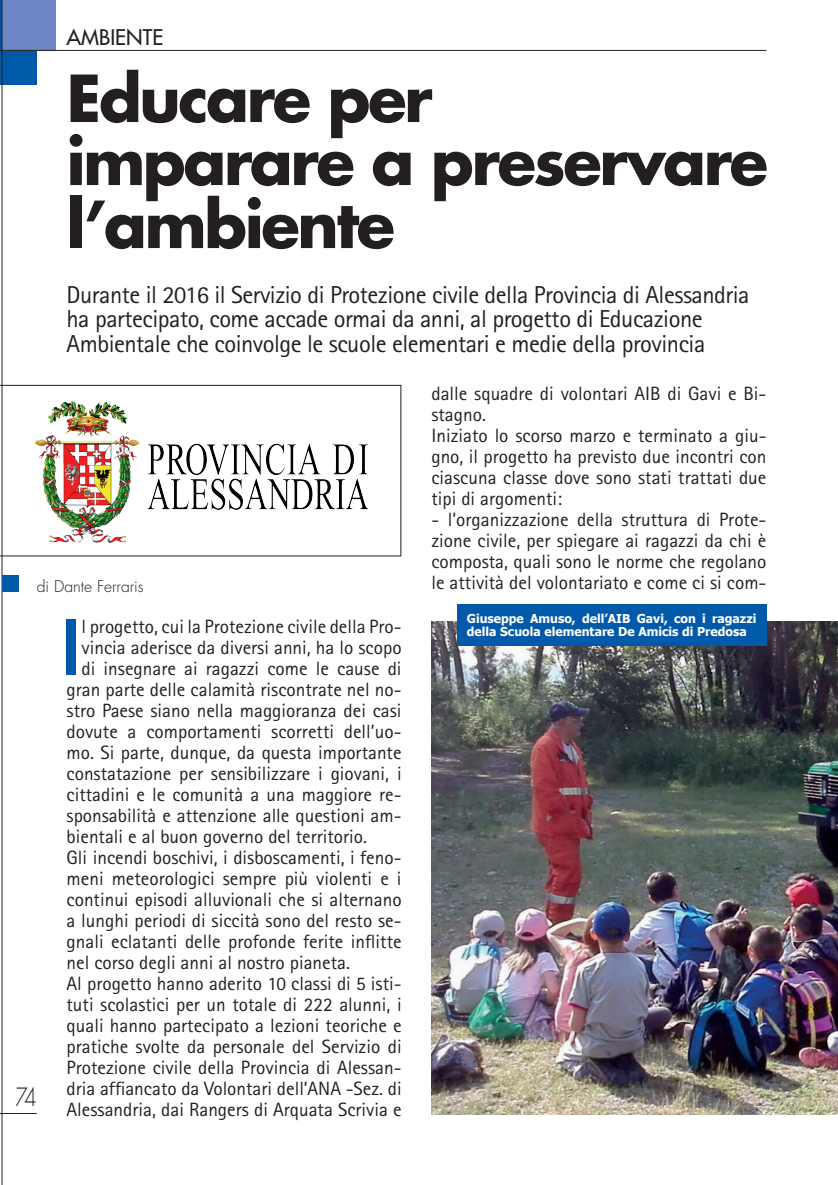
<style>
.page{position:relative;width:838px;height:1185px;background:#fff}
.page>*{position:absolute;margin:0;border:0;box-sizing:border-box;transform-origin:0 0}
.t1{font:800 80.15px "Rotis Sans Serif";color:#0159a9}
.t2{font:700 63px/63px "Futura";letter-spacing:-.04em;color:#231f20}
.t3{font:24.5px/24.5px "Rotis Sans Serif";letter-spacing:-.02em;color:#231f20}
.t4{font:300 24.5px "Futura";color:#231f20;scale:.8 1}
.t5{font:21px "Futura";color:#231f20}
.t6{font:19.25px/21px "Rotis Sans Serif";color:#231f20}
.t7{font:300 15.75px "Futura";color:#231f20}
.t8{font:700 12.25px/12.2px "Tahoma";color:#fff}
</style>
<div class="page">
<div style="left:0;top:0;width:37px;height:85px;background:#0159a9"></div>
<hr style="left:0;top:1113px;width:37px;height:1px;background:#231f20">
<div style="left:2px;top:0;width:54px;height:51px;background:#6d87c4"></div>
<hr style="left:2px;top:0;width:1px;height:1185px;background:#231f20">
<hr style="left:0;top:50px;width:766px;height:1px;background:#231f20">
<div style="left:2px;top:575px;width:17px;height:17px;background:#0159a9"></div>
<svg style="left:0;top:385px;width:401px;height:171px"></svg>
<img style="left:32px;top:386px;width:356px;height:166px">
<img style="left:431px;top:621px;width:406px;height:493px">
<div style="left:457px;top:604px;width:309px;height:41px;background:#0159a9"></div>
<p class="t5" style="left:67px;top:24px;width:98px">AMBIENTE</p>
<h2 class="t2" style="left:67px;top:65px;width:703px">Educare per<br>imparare a preservare l’ambiente</h2>
<p class="t3" style="left:67px;top:282px;width:684px">Durante il 2016 il Servizio di Protezione civile della Provincia di Alessandria ha partecipato, come accade ormai da anni, al progetto di Educazione<br>Ambientale che coinvolge le scuole elementari e medie della provincia</p>
<p class="t7" style="left:37px;top:576px;width:108px">di Dante Ferraris</p>
<p class="t4" style="left:15px;top:1081px;width:28px">74</p>
<h1 class="t1" style="left:61px;top:597px;width:22px">I</h1>
<p class="t6" style="left:82px;top:616px;width:321px">l progetto, cui la Protezione civile della Pro-</p>
<p class="t6" style="left:82px;top:637px;width:321px">vincia aderisce da diversi anni, ha lo scopo</p>
<p class="t6" style="left:82px;top:658px;width:321px">di insegnare ai ragazzi come le cause di</p>
<p class="t6" style="left:67px;top:679px;width:336px">gran parte delle calamità riscontrate nel no-</p>
<p class="t6" style="left:67px;top:700px;width:336px">stro Paese siano nella maggioranza dei casi</p>
<p class="t6" style="left:67px;top:721px;width:336px">dovute a comportamenti scorretti dell’uo-</p>
<p class="t6" style="left:67px;top:742px;width:336px">mo. Si parte, dunque, da questa importante</p>
<p class="t6" style="left:67px;top:763px;width:336px">constatazione per sensibilizzare i giovani, i</p>
<p class="t6" style="left:67px;top:784px;width:336px">cittadini e le comunità a una maggiore re-</p>
<p class="t6" style="left:67px;top:805px;width:336px">sponsabilità e attenzione alle questioni am-</p>
<p class="t6" style="left:67px;top:826px;width:302px">bientali e al buon governo del territorio.</p>
<p class="t6" style="left:67px;top:847px;width:336px">Gli incendi boschivi, i disboscamenti, i feno-</p>
<p class="t6" style="left:67px;top:868px;width:336px">meni meteorologici sempre più violenti e i</p>
<p class="t6" style="left:67px;top:889px;width:336px">continui episodi alluvionali che si alternano</p>
<p class="t6" style="left:67px;top:910px;width:336px">a lunghi periodi di siccità sono del resto se-</p>
<p class="t6" style="left:67px;top:931px;width:336px">gnali eclatanti delle profonde ferite inflitte</p>
<p class="t6" style="left:67px;top:952px;width:285px">nel corso degli anni al nostro pianeta.</p>
<p class="t6" style="left:67px;top:973px;width:336px">Al progetto hanno aderito 10 classi di 5 isti-</p>
<p class="t6" style="left:67px;top:994px;width:336px">tuti scolastici per un totale di 222 alunni, i</p>
<p class="t6" style="left:67px;top:1015px;width:336px">quali hanno partecipato a lezioni teoriche e</p>
<p class="t6" style="left:67px;top:1036px;width:336px">pratiche svolte da personale del Servizio di</p>
<p class="t6" style="left:67px;top:1057px;width:336px">Protezione civile della Provincia di Alessan-</p>
<p class="t6" style="left:67px;top:1078px;width:336px">dria affiancato da Volontari dell’ANA -Sez. di</p>
<p class="t6" style="left:67px;top:1099px;width:336px">Alessandria, dai Rangers di Arquata Scrivia e</p>
<p class="t6" style="left:431px;top:382px;width:336px">dalle squadre di volontari AIB di Gavi e Bi&shy;stagno.<br>Iniziato lo scorso marzo e terminato a giu&shy;gno, il progetto ha previsto due incontri con ciascuna classe dove sono stati trattati due tipi di argomenti:</p>
<p class="t6" style="left:431px;top:508px;width:336px;text-align:justify">- l’organizzazione della struttura di Prote&shy;zione civile, per spiegare ai ragazzi da chi è composta, quali sono le norme che regolano le attività del volontariato e come ci si com-</p>
<p class="t8" style="left:467px;top:612px;width:291px">Giuseppe Amuso, dell’AIB Gavi, con i ragazzi della Scuola elementare De Amicis di Predosa</p>
</div>
